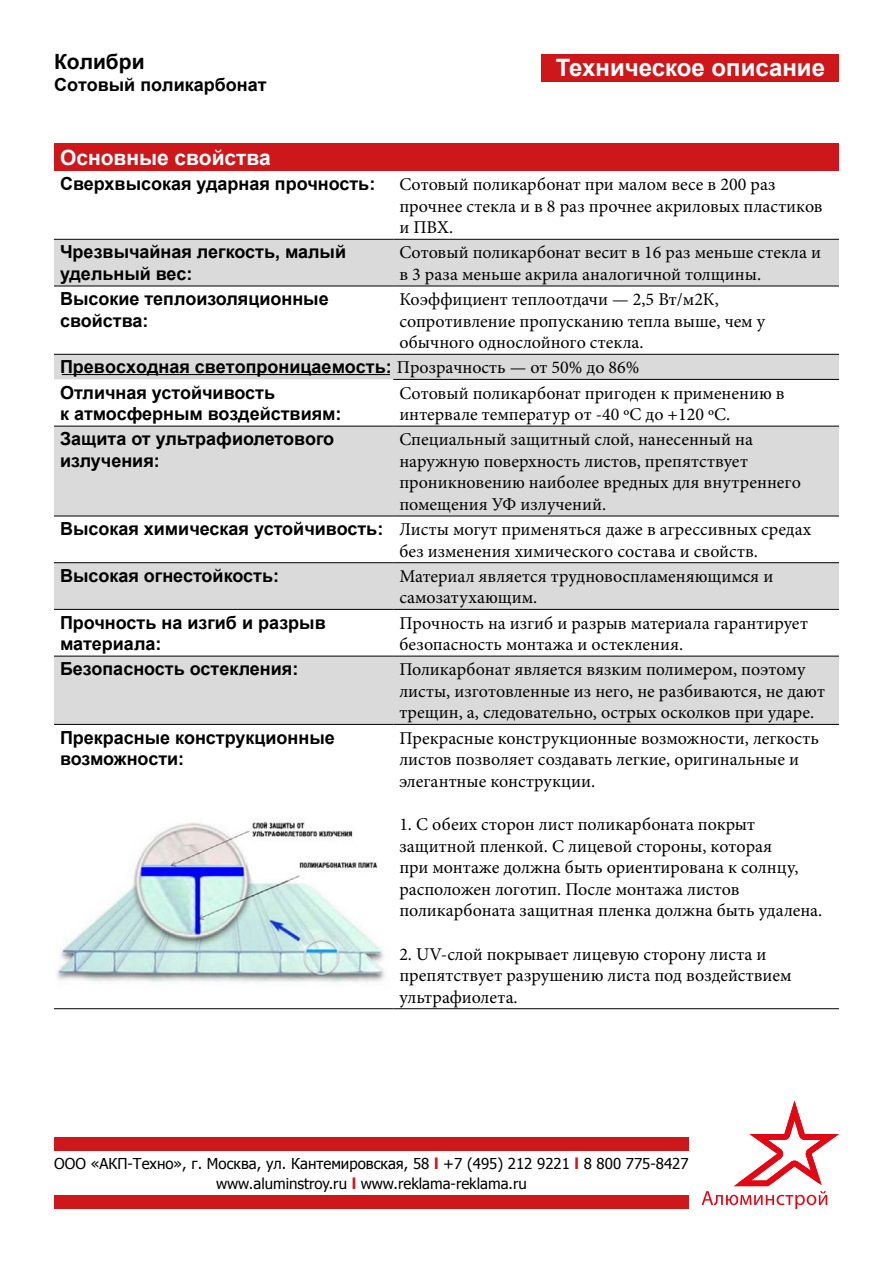
<style>
.page{position:relative;width:893px;height:1263px;background:#fff}
.page>*{position:absolute;margin:0;border:0;box-sizing:border-box;transform-origin:0 0}
.t1{font:700 24px "Arial";color:#fff}
.t2{font:700 21px "Arial";color:#fff}
.t3{font:700 21px "Arial";color:#000}
.t4{font:18px/21.6px "Minion Pro";color:#000}
.t5{font:700 18px/21.6px "Arial";color:#000}
.t6{font:15px/19.5px "Tahoma";color:#000;text-align:center}
.s1{font-family:"Minion Pro";font-weight:400}
.s2{font-family:"Arial";font-weight:700}
.s3{font-weight:700;color:#cd171a}
</style>
<div class="page">
<svg style="left:702px;top:1100px;width:137px;height:109px"></svg>
<div style="left:54px;top:1137px;width:635px;height:14px;background:#cd171a"></div>
<div style="left:54px;top:1195px;width:635px;height:14px;background:#cd171a"></div>
<div style="left:542px;top:54px;width:297px;height:27px;background:#cd171a"></div>
<div style="left:54px;top:144px;width:785px;height:27px;background:#cd171a"></div>
<svg style="left:54px;top:240px;width:785px;height:484px;fill:#dadada"></svg>
<hr style="left:54px;top:239px;width:339px;height:1px;background:#000">
<hr style="left:393px;top:239px;width:446px;height:1px;background:#000">
<hr style="left:54px;top:286px;width:339px;height:1px;background:#000">
<hr style="left:393px;top:286px;width:446px;height:1px;background:#000">
<hr style="left:54px;top:354px;width:339px;height:1px;background:#000">
<hr style="left:393px;top:354px;width:446px;height:1px;background:#000">
<hr style="left:393px;top:379px;width:446px;height:1px;background:#000">
<hr style="left:54px;top:426px;width:339px;height:1px;background:#000">
<hr style="left:393px;top:426px;width:446px;height:1px;background:#000">
<hr style="left:54px;top:516px;width:339px;height:1px;background:#000">
<hr style="left:393px;top:516px;width:446px;height:1px;background:#000">
<hr style="left:54px;top:562px;width:339px;height:1px;background:#000">
<hr style="left:393px;top:562px;width:446px;height:1px;background:#000">
<hr style="left:54px;top:609px;width:339px;height:1px;background:#000">
<hr style="left:393px;top:609px;width:446px;height:1px;background:#000">
<hr style="left:54px;top:656px;width:339px;height:1px;background:#000">
<hr style="left:393px;top:656px;width:446px;height:1px;background:#000">
<hr style="left:54px;top:724px;width:339px;height:1px;background:#000">
<hr style="left:393px;top:724px;width:446px;height:1px;background:#000">
<hr style="left:54px;top:1008px;width:339px;height:1px;background:#000">
<hr style="left:393px;top:1008px;width:446px;height:1px;background:#000">
<hr style="left:62px;top:374px;width:328px;height:1px;background:#000">
<img style="left:56px;top:820px;width:329px;height:163px">
<p class="t3" style="left:54px;top:48px;width:92px">Колибри</p>
<p class="t5" style="left:54px;top:75px;width:214px">Сотовый поликарбонат</p>
<h1 class="t1" style="left:556px;top:52px;width:271px">Техническое описание</h1>
<p class="t2" style="left:60px;top:144px;width:212px">Основные свойства</p>
<p class="t5" style="left:60px;top:174px;width:317px">Сверхвысокая ударная прочность:</p>
<p class="t4" style="left:399px;top:174px;width:425px">Сотовый поликарбонат при малом весе в 200 раз прочнее стекла и в 8 раз прочнее акриловых пластиков и ПВХ.</p>
<p class="t5" style="left:60px;top:242px;width:288px">Чрезвычайная легкость, малый удельный вес:</p>
<p class="t4" style="left:399px;top:242px;width:423px">Сотовый поликарбонат весит в 16 раз меньше стекла и в 3 раза меньше акрила аналогичной толщины.</p>
<p class="t5" style="left:60px;top:289px;width:270px">Высокие теплоизоляционные свойства:</p>
<p class="t4" style="left:399px;top:289px;width:367px">Коэффициент теплоотдачи — 2,5 Вт/м2К, сопротивление пропусканию тепла выше, чем у обычного однослойного стекла.</p>
<p class="t5" style="left:60px;top:355px;width:581px;line-height:25px">Превосходная светопроницаемость: <span class="s1">Прозрачность — от 50% до 86%<br></span>Отличная устойчивость</p>
<p class="t5" style="left:60px;top:404px;width:283px">к атмосферным воздействиям:</p>
<p class="t4" style="left:399px;top:382px;width:387px">Сотовый поликарбонат пригоден к применению в интервале температур от -40 ºС до +120 ºС.</p>
<p class="t5" style="left:60px;top:429px;width:276px">Защита от ультрафиолетового излучения:</p>
<p class="t4" style="left:399px;top:429px;width:403px">Специальный защитный слой, нанесенный на наружную поверхность листов, препятствует проникновению наиболее вредных для внутреннего помещения УФ излучений.</p>
<p class="t4" style="left:399px;top:519px;width:413px;text-indent:-339px"><span class="s2">Высокая химическая устойчивость:</span> Листы могут применяться даже в агрессивных средах без изменения химического состава и свойств.</p>
<p class="t5" style="left:60px;top:565px;width:221px">Высокая огнестойкость:</p>
<p class="t4" style="left:399px;top:565px;width:376px">Материал является трудновоспламеняющимся и самозатухающим.</p>
<p class="t5" style="left:60px;top:612px;width:267px">Прочность на изгиб и разрыв материала:</p>
<p class="t4" style="left:399px;top:612px;width:410px">Прочность на изгиб и разрыв материала гарантирует безопасность монтажа и остекления.</p>
<p class="t5" style="left:60px;top:659px;width:240px">Безопасность остекления:</p>
<p class="t4" style="left:399px;top:659px;width:427px">Поликарбонат является вязким полимером, поэтому листы, изготовленные из него, не разбиваются, не дают трещин, а, следовательно, острых осколков при ударе.</p>
<p class="t5" style="left:60px;top:727px;width:276px">Прекрасные конструкционные возможности:</p>
<p class="t4" style="left:399px;top:727px;width:421px">Прекрасные конструкционные возможности, легкость листов позволяет создавать легкие, оригинальные и элегантные конструкции.</p>
<p class="t4" style="left:399px;top:813px;width:424px">1. С обеих сторон лист поликарбоната покрыт защитной пленкой. С лицевой стороны, которая<br>при монтаже должна быть ориентирована к солнцу, расположен логотип. После монтажа листов поликарбоната защитная пленка должна быть удалена.</p>
<p class="t4" style="left:399px;top:943px;width:394px">2. UV-слой покрывает лицевую сторону листа и препятствует разрушению листа под воздействием ультрафиолета.</p>
<p class="t6" style="left:54px;top:1153px;width:636px">ООО «АКП-Техно», г. Москва, ул. Кантемировская, 58 <span class="s3">l</span> +7 (495) 212 9221 <span class="s3">l</span> 8 800 775-8427 www.aluminstroy.ru <span class="s3">l</span> www.reklama-reklama.ru</p>
</div>
